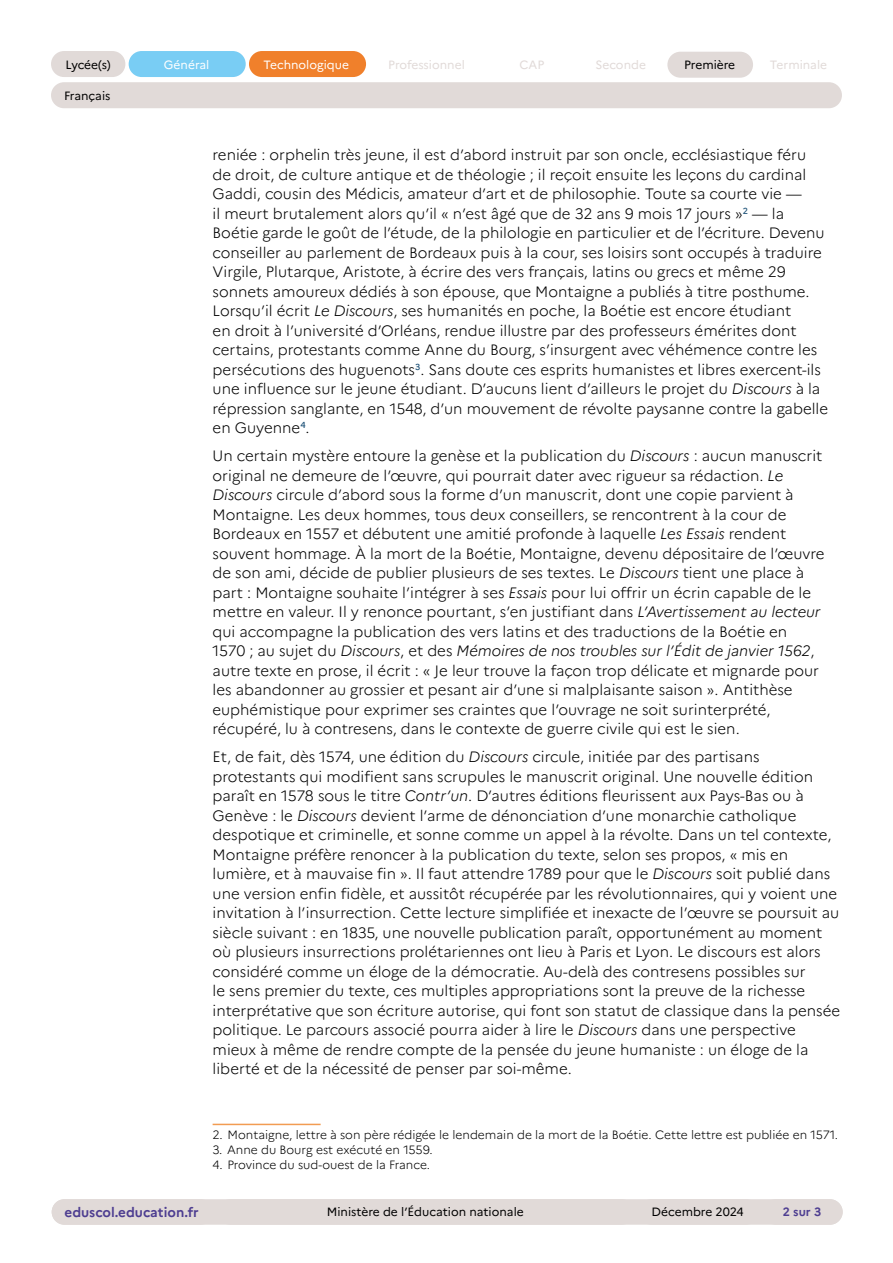
<style>
.page{position:relative;width:893px;height:1263px;background:#fff}
.page>*{position:absolute;margin:0;border:0;box-sizing:border-box;transform-origin:0 0}
.Texte_courant{font:300 15px/19.5px "Marianne";color:#000}
.t1{font:700 13.5px "Marianne";color:#4e3e91}
._11_note_bas_de_page{font:300 12px "Marianne";color:#000}
.t2{font:12px "Marianne";color:#000}
.t3{font:12px "Marianne";color:#e1dad8}
.t4{font:12px "Marianne";color:#fff}
.t5{font:700 12px "Marianne";color:#4e3e91}
.s1{font-style:italic}
</style>
<div class="page">
<div style="left:52px;top:1199px;width:791px;height:26px;background:#e1dad8;border-radius:13px"></div>
<div style="left:51px;top:51px;width:74px;height:26px;background:#e1dad8;border-radius:13px"></div>
<div style="left:129px;top:51px;width:117px;height:26px;background:#79cdf4;border-radius:13px"></div>
<div style="left:249px;top:51px;width:117px;height:26px;background:#f0802b;border-radius:13px"></div>
<div style="left:667px;top:52px;width:86px;height:26px;background:#e1dad8;border-radius:13px"></div>
<div style="left:51px;top:82px;width:791px;height:26px;background:#e1dad8;border-radius:13px"></div>
<hr style="left:213px;top:1124px;width:108px;height:1px;background:#f29c52">
<p class="t2" style="left:65px;top:57px;width:47px">Lycée(s)</p>
<p class="t4" style="left:164px;top:57px;width:47px">Général</p>
<p class="t4" style="left:263px;top:57px;width:87px">Technologique</p>
<p class="t3" style="left:388px;top:57px;width:78px">Professionnel</p>
<p class="t3" style="left:520px;top:58px;width:26px">CAP</p>
<p class="t3" style="left:596px;top:58px;width:52px">Seconde</p>
<p class="t2" style="left:684px;top:58px;width:53px">Première</p>
<p class="t3" style="left:770px;top:58px;width:59px">Terminale</p>
<p class="t2" style="left:64px;top:88px;width:48px">Français</p>
<p class="Texte_courant" style="left:213px;top:145px;width:617px">reniée : orphelin très jeune, il est d’abord instruit par son oncle, ecclésiastique féru de droit, de culture antique et de théologie ; il reçoit ensuite les leçons du cardinal Gaddi, cousin des Médicis, amateur d’art et de philosophie. Toute sa courte vie —<br>il meurt brutalement alors qu’il « n’est âgé que de 32 ans 9 mois 17 jours »<sup>2</sup> — la Boétie garde le goût de l’étude, de la philologie en particulier et de l’écriture. Devenu conseiller au parlement de Bordeaux puis à la cour, ses loisirs sont occupés à traduire Virgile, Plutarque, Aristote, à écrire des vers français, latins ou grecs et même 29 sonnets amoureux dédiés à son épouse, que Montaigne a publiés à titre posthume.<br>Lorsqu’il écrit <span class="s1">Le Discours</span>, ses humanités en poche, la Boétie est encore étudiant<br>en droit à l’université d’Orléans, rendue illustre par des professeurs émérites dont certains, protestants comme Anne du Bourg, s’insurgent avec véhémence contre les persécutions des huguenots<sup>3</sup>. Sans doute ces esprits humanistes et libres exercent-ils une influence sur le jeune étudiant. D’aucuns lient d’ailleurs le projet du <span class="s1">Discours</span> à la répression sanglante, en 1548, d’un mouvement de révolte paysanne contre la gabelle en Guyenne<sup>4</sup>.</p>
<p class="Texte_courant" style="left:213px;top:446px;width:614px">Un certain mystère entoure la genèse et la publication du <span class="s1">Discours</span> : aucun manuscrit original ne demeure de l’œuvre, qui pourrait dater avec rigueur sa rédaction. <span class="s1">Le Discours</span> circule d’abord sous la forme d’un manuscrit, dont une copie parvient à Montaigne. Les deux hommes, tous deux conseillers, se rencontrent à la cour de Bordeaux en 1557 et débutent une amitié profonde à laquelle <span class="s1">Les Essais</span> rendent souvent hommage. À la mort de la Boétie, Montaigne, devenu dépositaire de l’œuvre de son ami, décide de publier plusieurs de ses textes. Le <span class="s1">Discours</span> tient une place à part : Montaigne souhaite l’intégrer à ses <span class="s1">Essais</span> pour lui offrir un écrin capable de le mettre en valeur. Il y renonce pourtant, s’en justifiant dans <span class="s1">L’Avertissement au lecteur </span>qui accompagne la publication des vers latins et des traductions de la Boétie en<br>1570 ; au sujet du <span class="s1">Discours</span>, et des <span class="s1">Mémoires de nos troubles sur l’Édit de janvier 1562</span>, autre texte en prose, il écrit : « Je leur trouve la façon trop délicate et mignarde pour les abandonner au grossier et pesant air d’une si malplaisante saison ». Antithèse euphémistique pour exprimer ses craintes que l’ouvrage ne soit surinterprété, récupéré, lu à contresens, dans le contexte de guerre civile qui est le sien.</p>
<p class="Texte_courant" style="left:213px;top:747px;width:629px">Et, de fait, dès 1574, une édition du <span class="s1">Discours</span> circule, initiée par des partisans protestants qui modifient sans scrupules le manuscrit original. Une nouvelle édition paraît en 1578 sous le titre <span class="s1">Contr’un</span>. D’autres éditions fleurissent aux Pays-Bas ou à Genève : le <span class="s1">Discours</span> devient l’arme de dénonciation d’une monarchie catholique despotique et criminelle, et sonne comme un appel à la révolte. Dans un tel contexte, Montaigne préfère renoncer à la publication du texte, selon ses propos, « mis en lumière, et à mauvaise fin ». Il faut attendre 1789 pour que le <span class="s1">Discours</span> soit publié dans une version enfin fidèle, et aussitôt récupérée par les révolutionnaires, qui y voient une invitation à l’insurrection. Cette lecture simplifiée et inexacte de l’œuvre se poursuit au siècle suivant : en 1835, une nouvelle publication paraît, opportunément au moment où plusieurs insurrections prolétariennes ont lieu à Paris et Lyon. Le discours est alors considéré comme un éloge de la démocratie. Au-delà des contresens possibles sur<br>le sens premier du texte, ces multiples appropriations sont la preuve de la richesse interprétative que son écriture autorise, qui font son statut de classique dans la pensée politique. Le parcours associé pourra aider à lire le <span class="s1">Discours</span> dans une perspective mieux à même de rendre compte de la pensée du jeune humaniste : un éloge de la liberté et de la nécessité de penser par soi-même.</p>
<p class="_11_note_bas_de_page" style="left:213px;top:1128px;width:627px">2. Montaigne, lettre à son père rédigée le lendemain de la mort de la Boétie. Cette lettre est publiée en 1571.</p>
<p class="_11_note_bas_de_page" style="left:213px;top:1143px;width:222px">3. Anne du Bourg est exécuté en 1559.</p>
<p class="_11_note_bas_de_page" style="left:213px;top:1158px;width:219px">4. Province du sud-ouest de la France.</p>
<p class="t1" style="left:65px;top:1204px;width:136px">eduscol.education.fr</p>
<p class="t2" style="left:327px;top:1205px;width:199px">Ministère de l’Éducation nationale</p>
<p class="t2" style="left:652px;top:1205px;width:94px">Décembre 2024</p>
<p class="t5" style="left:783px;top:1205px;width:40px">2 sur 3</p>
</div>
